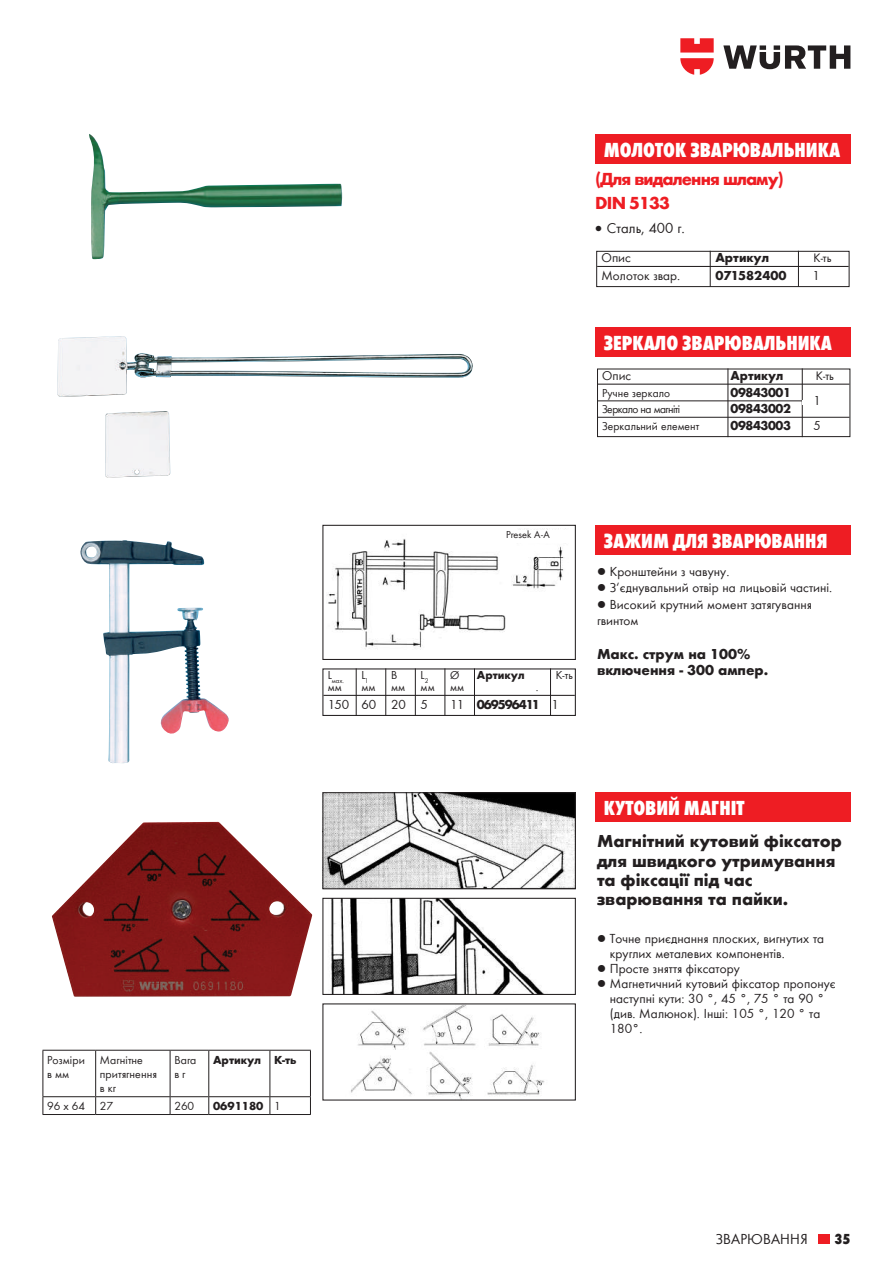
<style>
.page{position:relative;width:893px;height:1263px;background:#fff}
.page>*{position:absolute;margin:0;border:0;box-sizing:border-box;transform-origin:0 0}
.t1{font:800 condensed 21px "Wuerth";color:#fff}
.t2{font:700 18px/24px "Wuerth";letter-spacing:-.05em;color:#ee1d23}
.t3{font:700 17.85px/19.4px "Wuerth";color:#231f20}
.t4{font:15px "Wuerth";color:#231f20}
.t5{font:800 condensed 15px "Wuerth";color:#231f20}
.t6{font:700 14.85px/16.4px "Wuerth";color:#231f20}
.t7{font:14.85px "Wuerth";color:#231f20}
.t8{font:13.5px/14.9px "Wuerth";color:#231f20}
.t9{font:13.35px "Wuerth";color:#231f20}
.t10{font:700 13.35px "Wuerth";letter-spacing:-.03em;color:#231f20}
.t11{font:700 13.35px "Wuerth";color:#231f20}
.t12{font:700 13.35px "Wuerth";letter-spacing:-.08em;color:#231f20}
.t13{font:12.6px "Wuerth";color:#231f20}
.t14{font:12px/14.4px "Wuerth";color:#231f20}
.t15{font:700 12px "Wuerth";color:#231f20}
.t16{font:11.85px "Wuerth";color:#231f20}
.t17{font:11.85px "Wuerth";letter-spacing:-.05em;color:#231f20}
.t18{font:700 11.85px "Wuerth";color:#231f20}
.t19{font:10.5px "Wuerth";color:#231f20}
.t20{font:6.9px "Wuerth";color:#231f20}
.s1{font-size:10.5px}
.s2{font-weight:400}
</style>
<div class="page">
<svg style="left:723px;top:45px;width:127px;height:24px"></svg>
<svg style="left:680px;top:38px;width:34px;height:37px"></svg>
<img style="left:89px;top:134px;width:253px;height:125px">
<img style="left:52px;top:822px;width:260px;height:175px">
<img style="left:324px;top:794px;width:250px;height:93px">
<div style="left:322px;top:792px;width:254px;height:97px;border:1px solid #231f20"></div>
<img style="left:330px;top:900px;width:213px;height:93px">
<div style="left:322px;top:898px;width:254px;height:97px;border:1px solid #231f20"></div>
<img style="left:351px;top:1005px;width:194px;height:93px">
<img style="left:327px;top:529px;width:237px;height:121px">
<div style="left:322px;top:525px;width:254px;height:135px;border:1px solid #231f20"></div>
<img style="left:80px;top:540px;width:149px;height:223px">
<img style="left:57px;top:336px;width:416px;height:141px">
<hr style="left:598px;top:384px;width:251px;height:1px;background:#231f20">
<hr style="left:598px;top:401px;width:210px;height:1px;background:#231f20">
<hr style="left:598px;top:417px;width:251px;height:1px;background:#231f20">
<div style="left:597px;top:369px;width:253px;height:68px;border:1px solid #231f20"></div>
<hr style="left:728px;top:368px;width:1px;height:69px;background:#231f20">
<hr style="left:802px;top:368px;width:1px;height:69px;background:#231f20">
<hr style="left:597px;top:266px;width:252px;height:1px;background:#231f20">
<div style="left:596px;top:251px;width:253px;height:36px;border:1px solid #231f20"></div>
<hr style="left:710px;top:251px;width:1px;height:36px;background:#231f20">
<hr style="left:798px;top:251px;width:1px;height:36px;background:#231f20">
<hr style="left:323px;top:695px;width:252px;height:1px;background:#231f20">
<div style="left:322px;top:668px;width:254px;height:48px;border:1px solid #231f20"></div>
<hr style="left:356px;top:668px;width:1px;height:48px;background:#231f20">
<hr style="left:385px;top:668px;width:1px;height:48px;background:#231f20">
<hr style="left:415px;top:668px;width:1px;height:48px;background:#231f20">
<hr style="left:445px;top:668px;width:1px;height:48px;background:#231f20">
<hr style="left:474px;top:668px;width:1px;height:48px;background:#231f20">
<hr style="left:550px;top:668px;width:1px;height:48px;background:#231f20">
<div style="left:506px;top:530px;width:63px;height:13px;background:#fff"></div>
<div style="left:595px;top:134px;width:255px;height:30px;background:#ee1d23"></div>
<div style="left:595px;top:327px;width:255px;height:30px;background:#ee1d23"></div>
<div style="left:595px;top:525px;width:255px;height:29px;background:#ee1d23"></div>
<div style="left:595px;top:792px;width:255px;height:30px;background:#ee1d23"></div>
<hr style="left:43px;top:1050px;width:53px;height:1px;background:#231f20">
<hr style="left:43px;top:1050px;width:1px;height:46px;background:#231f20">
<hr style="left:96px;top:1050px;width:74px;height:1px;background:#231f20">
<hr style="left:95px;top:1050px;width:1px;height:46px;background:#231f20">
<hr style="left:170px;top:1050px;width:39px;height:1px;background:#231f20">
<hr style="left:170px;top:1050px;width:1px;height:46px;background:#231f20">
<hr style="left:209px;top:1050px;width:61px;height:1px;background:#231f20">
<hr style="left:208px;top:1050px;width:1px;height:46px;background:#231f20">
<hr style="left:270px;top:1050px;width:41px;height:1px;background:#231f20">
<hr style="left:270px;top:1050px;width:1px;height:46px;background:#231f20">
<hr style="left:310px;top:1050px;width:1px;height:46px;background:#231f20">
<hr style="left:43px;top:1096px;width:53px;height:1px;background:#231f20">
<svg style="left:43px;top:1097px;width:1px;height:17px"></svg>
<hr style="left:96px;top:1096px;width:74px;height:1px;background:#231f20">
<svg style="left:95px;top:1097px;width:1px;height:17px"></svg>
<hr style="left:170px;top:1096px;width:39px;height:1px;background:#231f20">
<svg style="left:170px;top:1097px;width:1px;height:17px"></svg>
<hr style="left:209px;top:1096px;width:61px;height:1px;background:#231f20">
<svg style="left:208px;top:1097px;width:1px;height:17px"></svg>
<hr style="left:270px;top:1096px;width:41px;height:1px;background:#231f20">
<svg style="left:270px;top:1097px;width:1px;height:17px"></svg>
<svg style="left:310px;top:1097px;width:1px;height:17px"></svg>
<hr style="left:43px;top:1114px;width:53px;height:1px;background:#231f20">
<hr style="left:96px;top:1114px;width:74px;height:1px;background:#231f20">
<hr style="left:170px;top:1114px;width:39px;height:1px;background:#231f20">
<hr style="left:209px;top:1114px;width:61px;height:1px;background:#231f20">
<hr style="left:270px;top:1114px;width:41px;height:1px;background:#231f20">
<div style="left:818px;top:1234px;width:11px;height:10px;background:#ee1d23"></div>
<h1 class="t1" style="left:604px;top:135px;width:238px">МОЛОТОК ЗВАРЮВАЛЬНИКА</h1>
<h2 class="t2" style="left:595px;top:166px;width:190px">(Для видалення шламу)<br>DIN 5133</h2>
<p class="t7" style="left:595px;top:218px;width:91px"><span class="s1">●</span> Сталь, 400 г.</p>
<p class="t9" style="left:601px;top:249px;width:31px">Опис</p>
<p class="t11" style="left:715px;top:248px;width:55px">Артикул</p>
<p class="t13" style="left:813px;top:249px;width:20px">К-ть</p>
<p class="t9" style="left:601px;top:266px;width:80px">Молоток звар.</p>
<p class="t11" style="left:715px;top:266px;width:73px">071582400</p>
<p class="t9" style="left:813px;top:266px;width:9px">1</p>
<h1 class="t1" style="left:604px;top:328px;width:230px">ЗЕРКАЛО ЗВАРЮВАЛЬНИКА</h1>
<p class="t9" style="left:602px;top:366px;width:31px">Опис</p>
<p class="t11" style="left:731px;top:365px;width:54px">Артикул</p>
<p class="t13" style="left:816px;top:367px;width:20px">К-ть</p>
<p class="t16" style="left:602px;top:385px;width:70px">Ручне зеркало</p>
<p class="t10" style="left:731px;top:383px;width:62px">09843001</p>
<p class="t9" style="left:813px;top:392px;width:9px">1</p>
<p class="t17" style="left:602px;top:401px;width:80px">Зеркало на магніті</p>
<p class="t10" style="left:731px;top:399px;width:62px">09843002</p>
<p class="t16" style="left:602px;top:418px;width:99px">Зеркальний елемент</p>
<p class="t10" style="left:731px;top:415px;width:62px">09843003</p>
<p class="t9" style="left:813px;top:416px;width:9px">5</p>
<p class="t19" style="left:506px;top:527px;width:45px">Presek A-A</p>
<p class="t20" style="left:328px;top:676px;width:18px"><sup>L</sup>мax.</p>
<p class="t16" style="left:361px;top:667px;width:9px">L<sub>1</sub></p>
<p class="t16" style="left:391px;top:667px;width:8px">B</p>
<p class="t16" style="left:421px;top:667px;width:9px">L<sub>2</sub></p>
<p class="t16" style="left:450px;top:667px;width:11px">Ø</p>
<p class="t18" style="left:477px;top:666px;width:49px">Артикул</p>
<p class="t16" style="left:556px;top:667px;width:18px">К-ть</p>
<p class="t16" style="left:328px;top:679px;width:16px">мм</p>
<p class="t16" style="left:361px;top:679px;width:16px">мм</p>
<p class="t16" style="left:391px;top:679px;width:16px">мм</p>
<p class="t16" style="left:421px;top:679px;width:16px">мм</p>
<p class="t16" style="left:450px;top:679px;width:16px">мм</p>
<p class="t16" style="left:536px;top:679px;width:4px">.</p>
<p class="t9" style="left:328px;top:695px;width:102px">150 60 20 5</p>
<p class="t12" style="left:450px;top:694px;width:110px"><span class="s2">11</span> 069596411 <span class="s2">1</span></p>
<h1 class="t1" style="left:604px;top:526px;width:225px">ЗАЖИМ ДЛЯ ЗВАРЮВАННЯ</h1>
<p class="t8" style="left:597px;top:563px;width:134px">● Кронштейни з чавуну.</p>
<p class="t8" style="left:597px;top:580px;width:237px">● З‘єднувальний отвір на лицьовій частині.</p>
<p class="t8" style="left:597px;top:595px;width:216px;line-height:16.4px">● Високий крутний момент затягування гвинтом</p>
<p class="t6" style="left:597px;top:644px;width:173px">Мaкс. струм на 100% включення - 300 ампер.</p>
<p class="t14" style="left:47px;top:1052px;width:39px">Розміри в мм</p>
<p class="t14" style="left:100px;top:1052px;width:59px">Магнітне притягнення в кг</p>
<p class="t14" style="left:174px;top:1052px;width:24px">Вага в г</p>
<p class="t15" style="left:213px;top:1051px;width:85px">Артикул К-ть</p>
<p class="t14" style="left:47px;top:1098px;width:68px">96 x 64 27</p>
<p class="t14" style="left:174px;top:1098px;width:21px">260</p>
<p class="t15" style="left:213px;top:1097px;width:69px">0691180 <span class="s2">1</span></p>
<h1 class="t1" style="left:604px;top:793px;width:142px">КУТОВИЙ МАГНІТ</h1>
<h3 class="t3" style="left:597px;top:830px;width:247px">Магнітний кутовий фіксатор для швидкого утримування та фіксації під час зварювання та пайки.</h3>
<p class="t8" style="left:610px;top:931px;width:216px;text-indent:-13px">● Точне приєднання плоских, вигнутих та круглих металевих компонентів.</p>
<p class="t8" style="left:597px;top:961px;width:145px">● Просте зняття фіксатору</p>
<p class="t8" style="left:610px;top:975px;width:228px;text-indent:-13px">● Магнетичний кутовий фіксатор пропонує наступні кути: 30 °, 45 °, 75 ° та 90 ° (див. Малюнок). Інші: 105 °, 120 ° та<br>180°.</p>
<p class="t4" style="left:716px;top:1229px;width:94px">ЗВАРЮВАННЯ</p>
<p class="t5" style="left:834px;top:1228px;width:17px">35</p>
</div>
